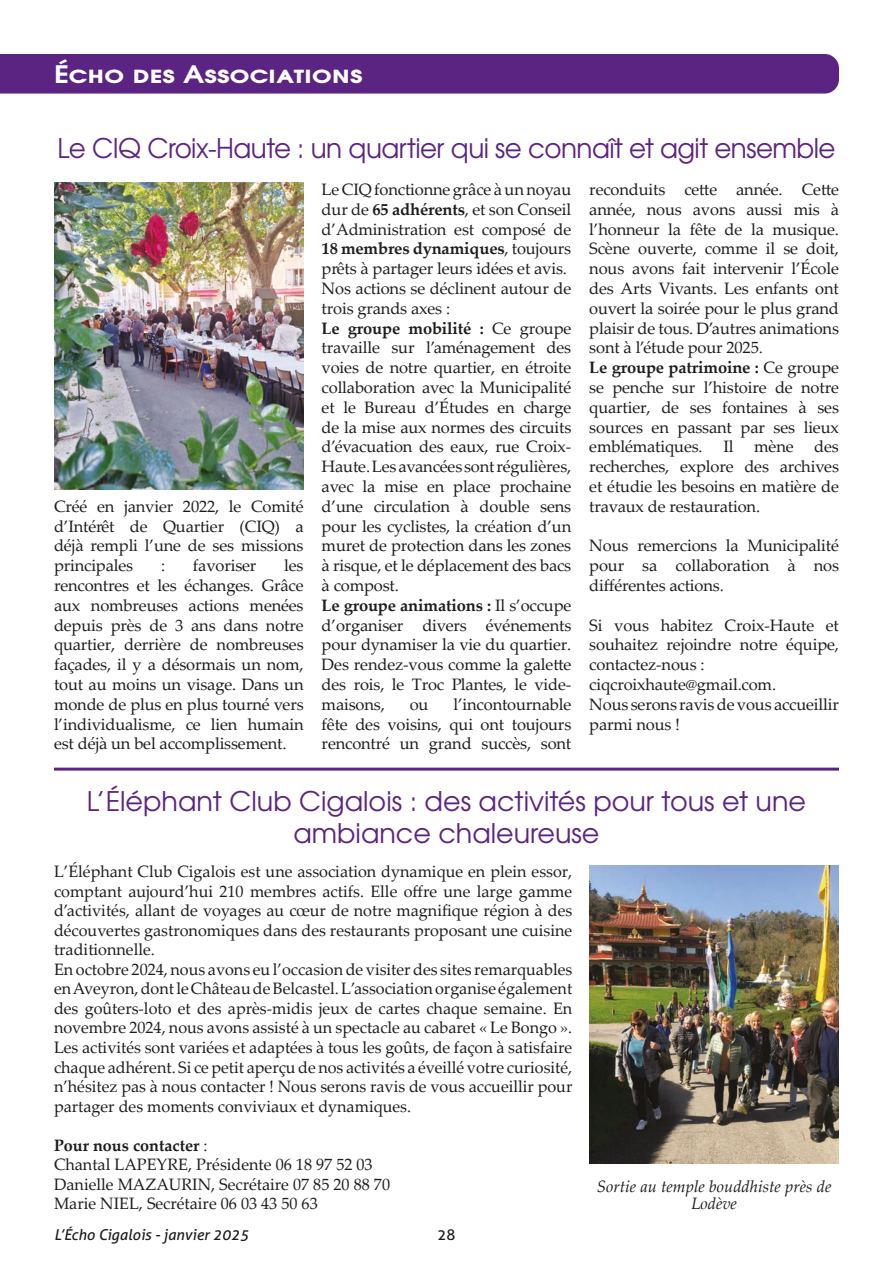
<style>
.page{position:relative;width:893px;height:1263px;background:#fff}
.page>*{position:absolute;margin:0;border:0;box-sizing:border-box;transform-origin:0 0}
.t1{font:27px/32.4px "Te X Gyre Adventor";color:#5c2482;text-align:center}
.t2{font:27px "Te X Gyre Adventor";letter-spacing:-.02em;color:#5c2482}
.t3{font:700 24px "Te X Gyre Adventor";color:#fff;scale:1.2 1}
.t4{font:16.5px/19.8px "Palatino Linotype";letter-spacing:-.01em;color:#1d1d1b;text-align:justify}
.t5{font:italic 16.5px/16.5px "Palatino Linotype";color:#1d1d1b;text-align:center}
.t6{font:italic 15px "Aller";color:#1d1d1b}
.t7{font:15px "Aller";color:#1d1d1b}
.s1{font-weight:700}
</style>
<div class="page">
<div style="left:0;top:54px;width:839px;height:40px;background:#5c2482"></div>
<img style="left:54px;top:183px;width:250px;height:307px">
<img style="left:589px;top:865px;width:250px;height:298px">
<hr style="left:54px;top:768px;width:785px;height:3px;background:#5c2482">
<h2 class="t3" style="left:54px;top:53px;width:259px">Écho des Associations</h2>
<h1 class="t2" style="left:57px;top:127px;width:780px">Le CIQ Croix-Haute : un quartier qui se connaît et agit ensemble</h1>
<p class="t4" style="left:54px;top:496px;width:251px">Créé en janvier 2022, le Comité d’Intérêt de Quartier (CIQ) a déjà rempli l’une de ses missions principales</p>
<p class="t4" style="left:161px;top:555px;width:6px">:</p>
<p class="t4" style="left:193px;top:555px;width:65px">favoriser</p>
<p class="t4" style="left:54px;top:555px;width:251px;text-indent:230px">les rencontres et les échanges. Grâce aux nombreuses actions menées depuis près de 3 ans dans notre quartier, derrière de nombreuses façades, il y a désormais un nom, tout au moins un visage. Dans un monde de plus en plus tourné vers l’individualisme, ce lien humain est déjà un bel accomplissement.</p>
<p class="t4" style="left:322px;top:179px;width:251px;text-align:left">Le CIQ fonctionne grâce à un noyau dur de <span class="s1">65 adhérents</span>, et son Conseil d’Administration est composé de<br><span class="s1">18 membres dynamiques</span>, toujours prêts à partager leurs idées et avis.<br>Nos actions se déclinent autour de trois grands axes :<br><span class="s1">Le groupe mobilité :</span> Ce groupe travaille sur l’aménagement des voies de notre quartier, en étroite collaboration avec la Municipalité et le Bureau d’Études en charge de la mise aux normes des circuits d’évacuation des eaux, rue Croix-<br>Haute. Les avancées sont régulières, avec la mise en place prochaine d’une circulation à double sens pour les cyclistes, la création d’un muret de protection dans les zones à risque, et le déplacement des bacs à compost.<br><span class="s1">Le groupe animations :</span> Il s’occupe d’organiser divers événements pour dynamiser la vie du quartier.<br>Des rendez-vous comme la galette des rois, le Troc Plantes, le vide&shy;maisons,</p>
<p class="t4" style="left:322px;top:694px;width:251px;text-indent:132px">l’incontournable fête des voisins, qui ont toujours rencontré un grand succès, sont</p>
<p class="t4" style="left:410px;top:694px;width:20px">ou</p>
<p class="t4" style="left:589px;top:179px;width:251px;text-align:left">reconduits cette année. Cette année, nous avons aussi mis à l’honneur la fête de la musique.<br>Scène ouverte, comme il se doit, nous avons fait intervenir l’École des Arts Vivants. Les enfants ont ouvert la soirée pour le plus grand plaisir de tous. D’autres animations sont à l’étude pour 2025.<br><span class="s1">Le groupe patrimoine :</span> Ce groupe se penche sur l’histoire de notre quartier, de ses fontaines à ses sources en passant par ses lieux emblématiques.</p>
<p class="t4" style="left:723px;top:436px;width:12px">Il</p>
<p class="t4" style="left:754px;top:436px;width:41px">mène</p>
<p class="t4" style="left:589px;top:436px;width:251px;text-indent:225px">des recherches, explore des archives et étudie les besoins en matière de travaux de restauration.</p>
<p class="t4" style="left:589px;top:535px;width:251px">Nous remercions la Municipalité pour sa collaboration à nos différentes actions.</p>
<p class="t4" style="left:589px;top:614px;width:251px;text-align:left">Si vous habitez Croix-Haute et souhaitez rejoindre notre équipe, contactez-nous : ciqcroixhaute@gmail.com.<br>Nous serons ravis de vous accueillir parmi nous !</p>
<h1 class="t1" style="left:87px;top:783px;width:721px">L’Éléphant Club Cigalois : des activités pour tous et une ambiance chaleureuse</h1>
<p class="t4" style="left:54px;top:861px;width:520px;text-align:left">L’Éléphant Club Cigalois est une association dynamique en plein essor, comptant aujourd’hui 210 membres actifs. Elle offre une large gamme d’activités, allant de voyages au cœur de notre magnifique région à des découvertes gastronomiques dans des restaurants proposant une cuisine traditionnelle.<br>En octobre 2024, nous avons eu l’occasion de visiter des sites remarquables en Aveyron, dont le Château de Belcastel. L’association organise également des goûters-loto et des après-midis jeux de cartes chaque semaine. En novembre 2024, nous avons assisté à un spectacle au cabaret « Le Bongo ».<br>Les activités sont variées et adaptées à tous les goûts, de façon à satisfaire chaque adhérent. Si ce petit aperçu de nos activités a éveillé votre curiosité, n’hésitez pas à nous contacter ! Nous serons ravis de vous accueillir pour partager des moments conviviaux et dynamiques.</p>
<p class="t4" style="left:54px;top:1134px;width:338px;text-align:left"><span class="s1">Pour nous contacter</span> :<br>Chantal LAPEYRE, Présidente 06 18 97 52 03<br>Danielle MAZAURIN, Secrétaire 07 85 20 88 70<br>Marie NIEL, Secrétaire 06 03 43 50 63</p>
<p class="t5" style="left:597px;top:1178px;width:236px">Sortie au temple bouddhiste près de<br>Lodève</p>
<p class="t6" style="left:54px;top:1225px;width:196px">L’Écho Cigalois - janvier 2025</p>
<p class="t7" style="left:437px;top:1225px;width:19px">28</p>
</div>
